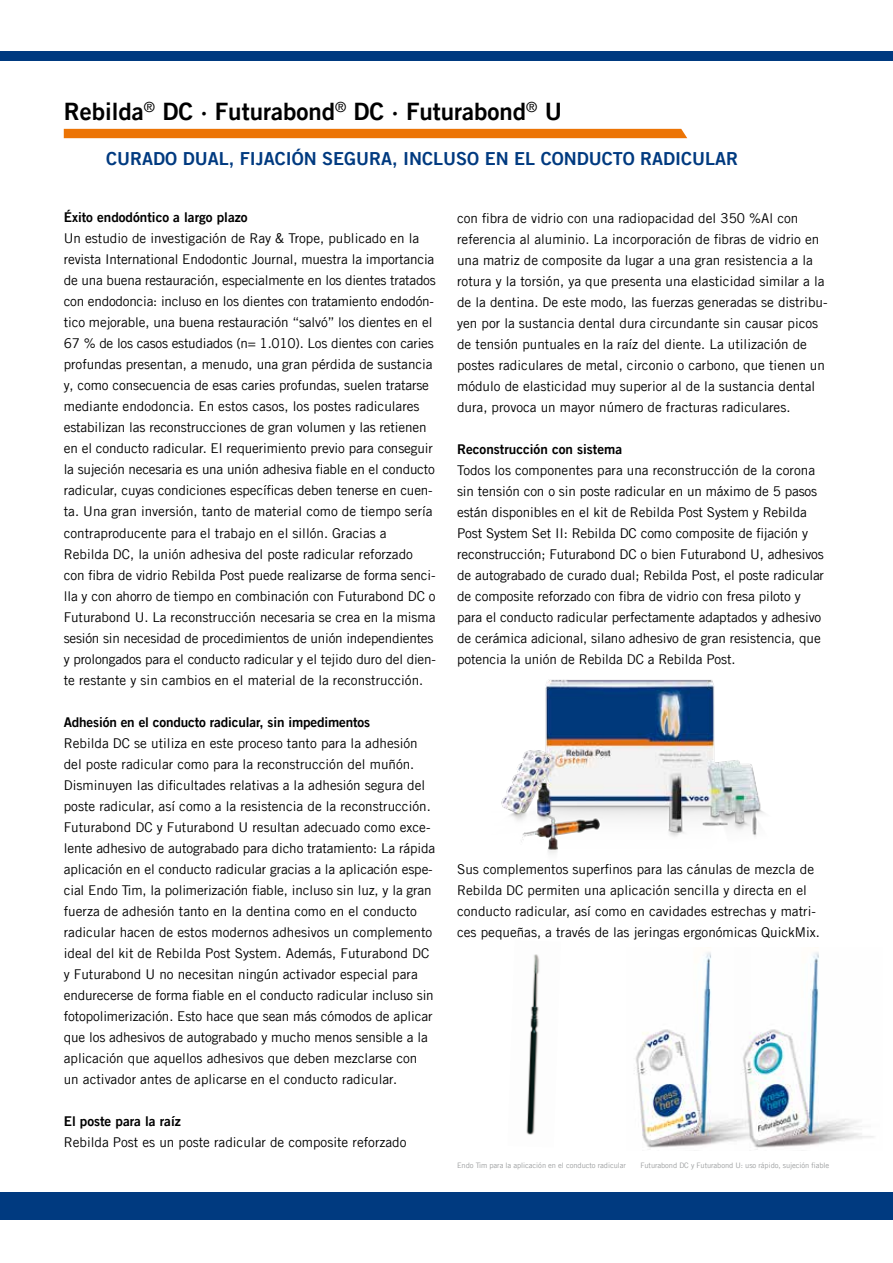
<style>
.page{position:relative;width:893px;height:1263px;background:#fff}
.page>*{position:absolute;margin:0;border:0;box-sizing:border-box;transform-origin:0 0}
.t1{font:24px "Trade Gothic LT Com Bd 2";color:#000}
.t2{font:18px "Trade Gothic LT Com Bd 2";color:#003a80}
.t3{font:13.5px/21px "Trade Gothic LT Com";color:#000}
.t4{font:13.5px "Trade Gothic LT Com Bd 2";color:#000}
.t5{font:7.5px "Trade Gothic LT Com";letter-spacing:-.01em;color:#9c9e9f}
</style>
<div class="page">
<div style="left:0;top:1192px;width:893px;height:28px;background:#003a80"></div>
<div style="left:0;top:51px;width:893px;height:10px;background:#003a80"></div>
<img style="left:526px;top:954px;width:14px;height:181px">
<img style="left:634px;top:952px;width:100px;height:198px">
<img style="left:734px;top:952px;width:140px;height:198px">
<img style="left:501px;top:679px;width:263px;height:175px">
<div style="left:64px;top:129px;width:623px;height:9px;background:#ec7405"></div>
<h1 class="t1" style="left:64px;top:97px;width:500px">Rebilda<sup>®</sup> DC · Futurabond<sup>®</sup> DC · Futurabond<sup>®</sup> U</h1>
<h2 class="t2" style="left:106px;top:147px;width:633px">CURADO DUAL, FIJACIÓN SEGURA, INCLUSO EN EL CONDUCTO RADICULAR</h2>
<p class="t4" style="left:64px;top:209px;width:185px">Éxito endodóntico a largo plazo</p>
<p class="t3" style="left:64px;top:228px;width:374px">Un estudio de investigación de Ray &amp; Trope, publicado en la revista International Endodontic Journal, muestra la importancia de una buena restauración, especialmente en los dientes tratados con endodoncia: incluso en los dientes con tratamiento endodón&shy;tico mejorable, una buena restauración “salvó” los dientes en el 67 % de los casos estudiados (n= 1.010). Los dientes con caries profundas presentan, a menudo, una gran pérdida de sustancia y, como consecuencia de esas caries profundas, suelen tratarse mediante endodoncia. En estos casos, los postes radiculares estabilizan las reconstrucciones de gran volumen y las retienen en el conducto radicular. El requerimiento previo para conseguir la sujeción necesaria es una unión adhesiva fiable en el conducto radicular, cuyas condiciones específicas deben tenerse en cuen&shy;ta. Una gran inversión, tanto de material como de tiempo sería contraproducente para el trabajo en el sillón. Gracias a<br>Rebilda DC, la unión adhesiva del poste radicular reforzado con fibra de vidrio Rebilda Post puede realizarse de forma senci&shy;lla y con ahorro de tiempo en combinación con Futurabond DC o Futurabond U. La reconstrucción necesaria se crea en la misma sesión sin necesidad de procedimientos de unión independientes y prolongados para el conducto radicular y el tejido duro del dien&shy;te restante y sin cambios en el material de la reconstrucción.</p>
<p class="t4" style="left:64px;top:713px;width:308px">Adhesión en el conducto radicular, sin impedimentos</p>
<p class="t3" style="left:64px;top:732px;width:373px">Rebilda DC se utiliza en este proceso tanto para la adhesión del poste radicular como para la reconstrucción del muñón.<br>Disminuyen las dificultades relativas a la adhesión segura del poste radicular, así como a la resistencia de la reconstrucción.<br>Futurabond DC y Futurabond U resultan adecuado como exce&shy;lente adhesivo de autograbado para dicho tratamiento: La rápida aplicación en el conducto radicular gracias a la aplicación espe&shy;cial Endo Tim, la polimerización fiable, incluso sin luz, y la gran fuerza de adhesión tanto en la dentina como en el conducto radicular hacen de estos modernos adhesivos un complemento ideal del kit de Rebilda Post System. Además, Futurabond DC y Futurabond U no necesitan ningún activador especial para endurecerse de forma fiable en el conducto radicular incluso sin fotopolimerización. Esto hace que sean más cómodos de aplicar que los adhesivos de autograbado y mucho menos sensible a la aplicación que aquellos adhesivos que deben mezclarse con un activador antes de aplicarse en el conducto radicular.</p>
<p class="t4" style="left:64px;top:1112px;width:118px">El poste para la raíz</p>
<p class="t3" style="left:64px;top:1131px;width:344px">Rebilda Post es un poste radicular de composite reforzado</p>
<p class="t3" style="left:457px;top:207px;width:372px">con fibra de vidrio con una radiopacidad del 350 %Al con referencia al aluminio. La incorporación de fibras de vidrio en una matriz de composite da lugar a una gran resistencia a la rotura y la torsión, ya que presenta una elasticidad similar a la de la dentina. De este modo, las fuerzas generadas se distribu&shy;yen por la sustancia dental dura circundante sin causar picos de tensión puntuales en la raíz del diente. La utilización de postes radiculares de metal, circonio o carbono, que tienen un módulo de elasticidad muy superior al de la sustancia dental dura, provoca un mayor número de fracturas radiculares.</p>
<p class="t4" style="left:457px;top:440px;width:166px">Reconstrucción con sistema</p>
<p class="t3" style="left:457px;top:459px;width:368px">Todos los componentes para una reconstrucción de la corona sin tensión con o sin poste radicular en un máximo de 5 pasos están disponibles en el kit de Rebilda Post System y Rebilda Post System Set II: Rebilda DC como composite de fijación y reconstrucción; Futurabond DC o bien Futurabond U, adhesivos de autograbado de curado dual; Rebilda Post, el poste radicular de composite reforzado con fibra de vidrio con fresa piloto y para el conducto radicular perfectamente adaptados y adhesivo de cerámica adicional, silano adhesivo de gran resistencia, que potencia la unión de Rebilda DC a Rebilda Post.</p>
<p class="t3" style="left:457px;top:858px;width:364px">Sus complementos superfinos para las cánulas de mezcla de Rebilda DC permiten una aplicación sencilla y directa en el conducto radicular, así como en cavidades estrechas y matri&shy;ces pequeñas, a través de las jeringas ergonómicas QuickMix.</p>
<p class="t5" style="left:457px;top:1160px;width:170px">Endo Tim para la aplicación en el conducto radicular</p>
<p class="t5" style="left:640px;top:1160px;width:190px">Futurabond DC y Futurabond U: uso rápido, sujeción fiable</p>
</div>
